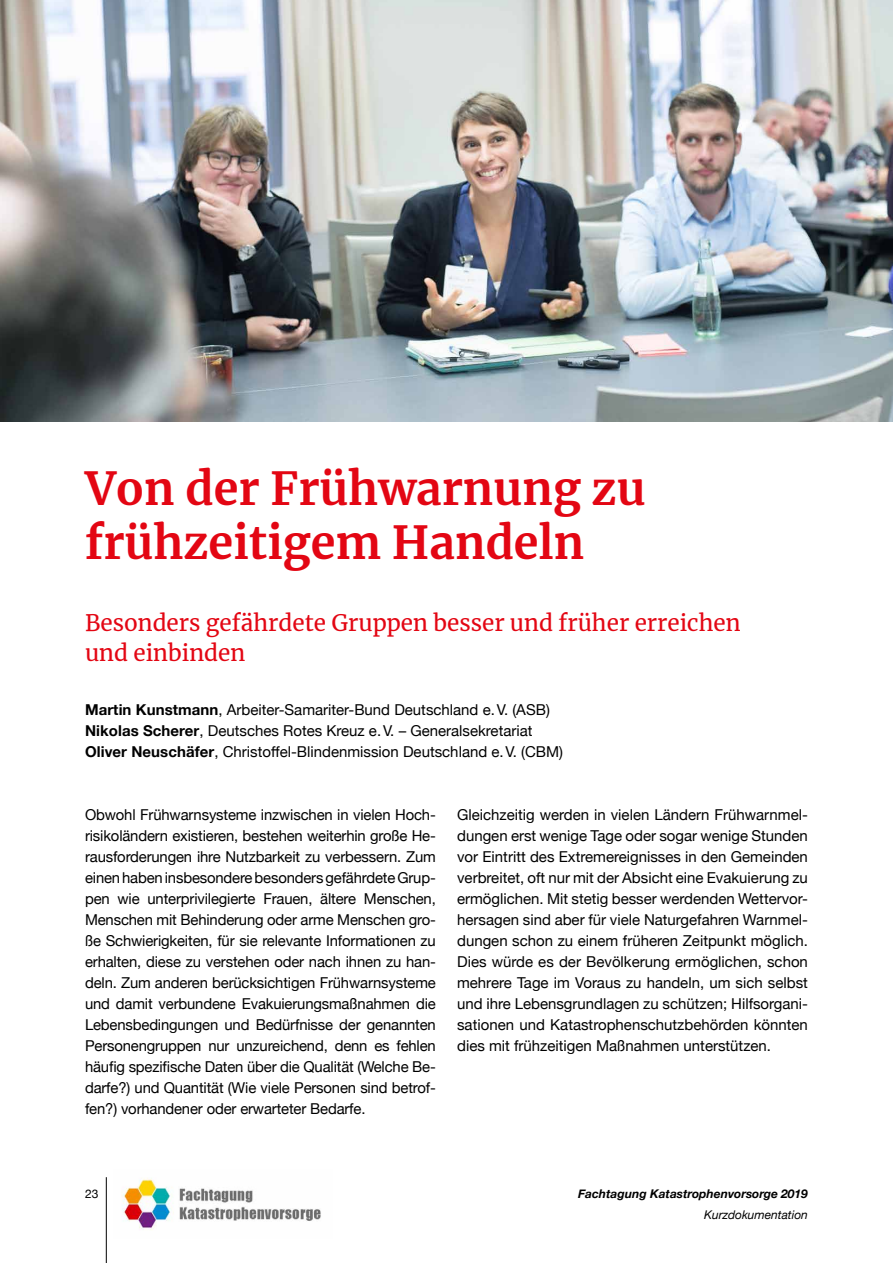
<style>
.page{position:relative;width:893px;height:1263px;background:#fff}
.page>*{position:absolute;margin:0;border:0;box-sizing:border-box;transform-origin:0 0}
.t1{font:700 45px/54px "Merriweather";color:#e30613}
.t2{font:22.5px/30px "Merriweather";color:#e30613}
.t3{font:15px/21px "Helvetica Neue";color:#000;text-align:justify}
.t4{font:italic 700 12px "Helvetica Neue";color:#000}
.t5{font:italic 12px "Helvetica Neue";color:#000}
.t6{font:12px "Helvetica Neue";color:#000}
.s1{font-weight:700}
</style>
<div class="page">
<img style="left:0;top:0;width:893px;height:421px">
<hr style="left:106px;top:1177px;width:1px;height:86px;background:#000">
<img style="left:122px;top:1178px;width:199px;height:52px">
<h1 class="t1" style="left:85px;top:460px;width:562px">Von der Frühwarnung zu frühzeitigem Handeln</h1>
<h2 class="t2" style="left:85px;top:607px;width:657px">Besonders gefährdete Gruppen besser und früher erreichen und einbinden</h2>
<p class="t3" style="left:85px;top:700px;width:479px;text-align:left"><span class="s1">Martin Kunstmann</span>, Arbeiter-Samariter-Bund Deutschland e.V. (ASB)<br><span class="s1">Nikolas Scherer</span>, Deutsches Rotes Kreuz e.V. – Generalsekretariat<br><span class="s1">Oliver Neuschäfer</span>, Christoffel-Blindenmission Deutschland e.V. (CBM)</p>
<p class="t3" style="left:85px;top:805px;width:352px">Obwohl Frühwarnsysteme inzwischen in vielen Hoch&shy;risikoländern existieren, bestehen weiterhin große He&shy;rausforderungen ihre Nutzbarkeit zu verbessern. Zum einen haben insbesondere besonders gefährdete Grup&shy;pen wie unterprivilegierte Frauen, ältere Menschen, Menschen mit Behinderung oder arme Menschen gro&shy;ße Schwierigkeiten, für sie relevante Informationen zu erhalten, diese zu verstehen oder nach ihnen zu han&shy;deln. Zum anderen berücksichtigen Frühwarnsysteme und damit verbundene Evakuierungsmaßnahmen die Lebensbedingungen und Bedürfnisse der genannten Personengruppen nur unzureichend, denn es fehlen häufig spezifische Daten über die Qualität (Welche Be&shy;darfe?) und Quantität (Wie viele Personen sind betrof&shy;fen?) vorhandener oder erwarteter Bedarfe.</p>
<p class="t3" style="left:457px;top:805px;width:352px">Gleichzeitig werden in vielen Ländern Frühwarnmel&shy;dungen erst wenige Tage oder sogar wenige Stunden vor Eintritt des Extremereignisses in den Gemeinden verbreitet, oft nur mit der Absicht eine Evakuierung zu ermöglichen. Mit stetig besser werdenden Wettervor&shy;hersagen sind aber für viele Naturgefahren Warnmel&shy;dungen schon zu einem früheren Zeitpunkt möglich.<br>Dies würde es der Bevölkerung ermöglichen, schon mehrere Tage im Voraus zu handeln, um sich selbst und ihre Lebensgrundlagen zu schützen; Hilfsorgani&shy;sationen und Katastrophenschutzbehörden könnten dies mit frühzeitigen Maßnahmen unterstützen.</p>
<p class="t6" style="left:85px;top:1185px;width:15px">23</p>
<p class="t4" style="left:578px;top:1184px;width:231px">Fachtagung Katastrophenvorsorge 2019</p>
<p class="t5" style="left:704px;top:1206px;width:105px">Kurzdokumentation</p>
</div>
